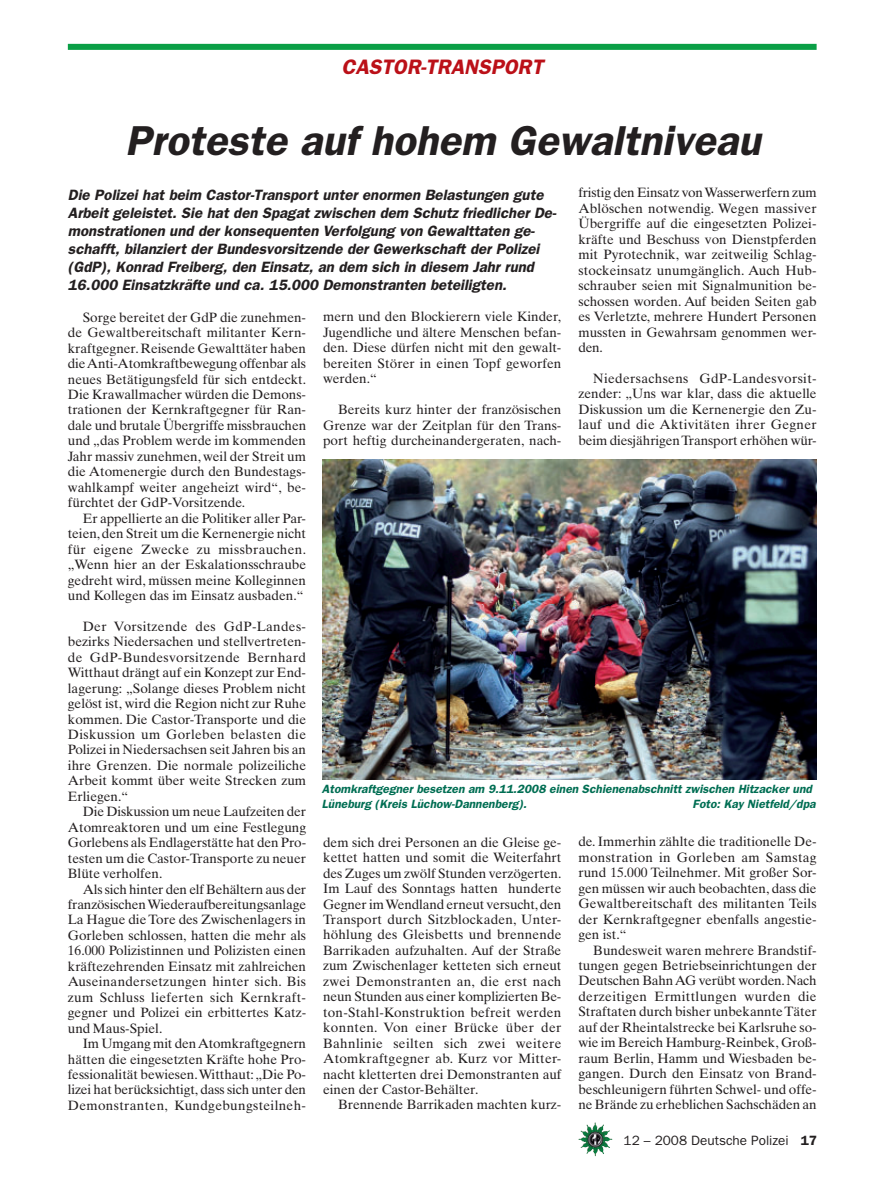
<style>
.page{position:relative;width:893px;height:1191px;background:#fff}
.page>*{position:absolute;margin:0;border:0;box-sizing:border-box;transform-origin:0 0}
.t1{font:italic 600 42px "Franklin Gothic";color:#231f20}
.t2{font:italic 600 21px "Franklin Gothic";color:#bb1018}
.t3{font:italic 600 15px/18px "Franklin Gothic";color:#231f20}
.t4{font:13.5px/15.5px "Times Ten";color:#231f20;text-align:justify}
.t5{font:13.5px "Franklin Gothic";color:#231f20}
.t6{font:italic 600 12px/15px "Franklin Gothic";color:#006e53}
.s1{font-weight:600}
</style>
<div class="page">
<img style="left:580px;top:1124px;width:32px;height:32px">
<div style="left:68px;top:44px;width:748px;height:6px;background:#0a9f46"></div>
<img style="left:323px;top:459px;width:493px;height:320px">
<h2 class="t2" style="left:341px;top:60px;width:206px">CASTOR-TRANSPORT</h2>
<h1 class="t1" style="left:125px;top:126px;width:644px">Proteste auf hohem Gewaltniveau</h1>
<p class="t4" style="left:578px;top:186px;width:240px">fristig den Einsatz von Wasserwerfern zum Ablöschen notwendig. Wegen massiver Übergriffe auf die eingesetzten Polizei&shy;kräfte und Beschuss von Dienstpferden mit Pyrotechnik, war zeitweilig Schlag&shy;stockeinsatz unumgänglich. Auch Hub&shy;schrauber seien mit Signalmunition be&shy;schossen worden. Auf beiden Seiten gab es Verletzte, mehrere Hundert Personen mussten in Gewahrsam genommen wer&shy;den.</p>
<p class="t4" style="left:578px;top:372px;width:240px;text-indent:15px">Niedersachsens GdP-Landesvorsit&shy;zender: „Uns war klar, dass die aktuelle Diskussion um die Kernenergie den Zu&shy;lauf und die Aktivitäten ihrer Gegner beim diesjährigen Transport erhöhen wür-</p>
<p class="t3" style="left:68px;top:187px;width:492px">Die Polizei hat beim Castor-Transport unter enormen Belastungen gute Arbeit geleistet. Sie hat den Spagat zwischen dem Schutz friedlicher De&shy;monstrationen und der konsequenten Verfolgung von Gewalttaten ge&shy;schafft, bilanziert der Bundesvorsitzende der Gewerkschaft der Polizei (GdP), Konrad Freiberg, den Einsatz, an dem sich in diesem Jahr rund 16.000 Einsatzkräfte und ca. 15.000 Demonstranten beteiligten.</p>
<p class="t4" style="left:68px;top:311px;width:240px;text-indent:15px">Sorge bereitet der GdP die zunehmen&shy;de Gewaltbereitschaft militanter Kern&shy;kraftgegner. Reisende Gewalttäter haben die Anti-Atomkraftbewegung offenbar als neues Betätigungsfeld für sich entdeckt.<br>Die Krawallmacher würden die Demons&shy;trationen der Kernkraftgegner für Ran&shy;dale und brutale Übergriffe missbrauchen und „das Problem werde im kommenden Jahr massiv zunehmen, weil der Streit um die Atomenergie durch den Bundestags&shy;wahlkampf weiter angeheizt wird“, be&shy;fürchtet der GdP-Vorsitzende.</p>
<p class="t4" style="left:68px;top:512px;width:240px;text-indent:15px">Er appellierte an die Politiker aller Par&shy;teien, den Streit um die Kernenergie nicht für eigene Zwecke zu missbrauchen. „Wenn hier an der Eskalationsschraube gedreht wird, müssen meine Kolleginnen und Kollegen das im Einsatz ausbaden.“</p>
<p class="t4" style="left:68px;top:620px;width:240px;text-indent:15px">Der Vorsitzende des GdP-Landes&shy;bezirks Niedersachen und stellvertreten&shy;de GdP-Bundesvorsitzende Bernhard Witthaut drängt auf ein Konzept zur End&shy;lagerung: „Solange dieses Problem nicht gelöst ist, wird die Region nicht zur Ruhe kommen. Die Castor-Transporte und die Diskussion um Gorleben belasten die Polizei in Niedersachsen seit Jahren bis an ihre Grenzen. Die normale polizeiliche Arbeit kommt über weite Strecken zum Erliegen.“</p>
<p class="t4" style="left:68px;top:805px;width:240px;text-indent:15px">Die Diskussion um neue Laufzeiten der Atomreaktoren und um eine Festlegung Gorlebens als Endlagerstätte hat den Pro&shy;testen um die Castor-Transporte zu neuer Blüte verholfen.</p>
<p class="t4" style="left:68px;top:882px;width:240px;text-indent:15px">Als sich hinter den elf Behältern aus der französischen Wiederaufbereitungsanlage La Hague die Tore des Zwischenlagers in Gorleben schlossen, hatten die mehr als 16.000 Polizistinnen und Polizisten einen kräftezehrenden Einsatz mit zahlreichen Auseinandersetzungen hinter sich. Bis zum Schluss lieferten sich Kernkraft&shy;gegner und Polizei ein erbittertes Katz&shy;und Maus-Spiel.</p>
<p class="t4" style="left:68px;top:1037px;width:240px;text-indent:15px">Im Umgang mit den Atomkraftgegnern hätten die eingesetzten Kräfte hohe Pro&shy;fessionalität bewiesen. Witthaut: „Die Po&shy;lizei hat berücksichtigt, dass sich unter den Demonstranten, Kundgebungsteilneh-</p>
<p class="t4" style="left:323px;top:310px;width:240px">mern und den Blockierern viele Kinder, Jugendliche und ältere Menschen befan&shy;den. Diese dürfen nicht mit den gewalt&shy;bereiten Störer in einen Topf geworfen werden.“</p>
<p class="t4" style="left:323px;top:403px;width:240px;text-indent:15px">Bereits kurz hinter der französischen Grenze war der Zeitplan für den Trans&shy;port heftig durcheinandergeraten, nach-</p>
<p class="t6" style="left:322px;top:782px;width:493px">Atomkraftgegner besetzen am 9.11.2008 einen Schienenabschnitt zwischen Hitzacker und<br>Lüneburg (Kreis Lüchow-Dannenberg).</p>
<p class="t6" style="left:692px;top:797px;width:127px">Foto: Kay Nietfeld/dpa</p>
<p class="t4" style="left:578px;top:835px;width:240px">de. Immerhin zählte die traditionelle De&shy;monstration in Gorleben am Samstag rund 15.000 Teilnehmer. Mit großer Sor&shy;gen müssen wir auch beobachten, dass die Gewaltbereitschaft des militanten Teils der Kernkraftgegner ebenfalls angestie&shy;gen ist.“</p>
<p class="t4" style="left:578px;top:943px;width:240px;text-indent:15px">Bundesweit waren mehrere Brandstif&shy;tungen gegen Betriebseinrichtungen der Deutschen Bahn AG verübt worden. Nach derzeitigen Ermittlungen wurden die Straftaten durch bisher unbekannte Täter auf der Rheintalstrecke bei Karlsruhe so&shy;wie im Bereich Hamburg-Reinbek, Groß&shy;raum Berlin, Hamm und Wiesbaden be&shy;gangen. Durch den Einsatz von Brand&shy;beschleunigern führten Schwel- und offe&shy;ne Brände zu erheblichen Sachschäden an</p>
<p class="t4" style="left:323px;top:836px;width:240px">dem sich drei Personen an die Gleise ge&shy;kettet hatten und somit die Weiterfahrt des Zuges um zwölf Stunden verzögerten.<br>Im Lauf des Sonntags hatten hunderte Gegner im Wendland erneut versucht, den Transport durch Sitzblockaden, Unter&shy;höhlung des Gleisbetts und brennende Barrikaden aufzuhalten. Auf der Straße zum Zwischenlager ketteten sich erneut zwei Demonstranten an, die erst nach neun Stunden aus einer komplizierten Be&shy;ton-Stahl-Konstruktion befreit werden konnten. Von einer Brücke über der Bahnlinie seilten sich zwei weitere Atomkraftgegner ab. Kurz vor Mitter&shy;nacht kletterten drei Demonstranten auf einen der Castor-Behälter.</p>
<p class="t4" style="left:338px;top:1098px;width:225px">Brennende Barrikaden machten kurz-</p>
<p class="t5" style="left:623px;top:1135px;width:195px">12 – 2008 Deutsche Polizei <span class="s1">17</span></p>
</div>
